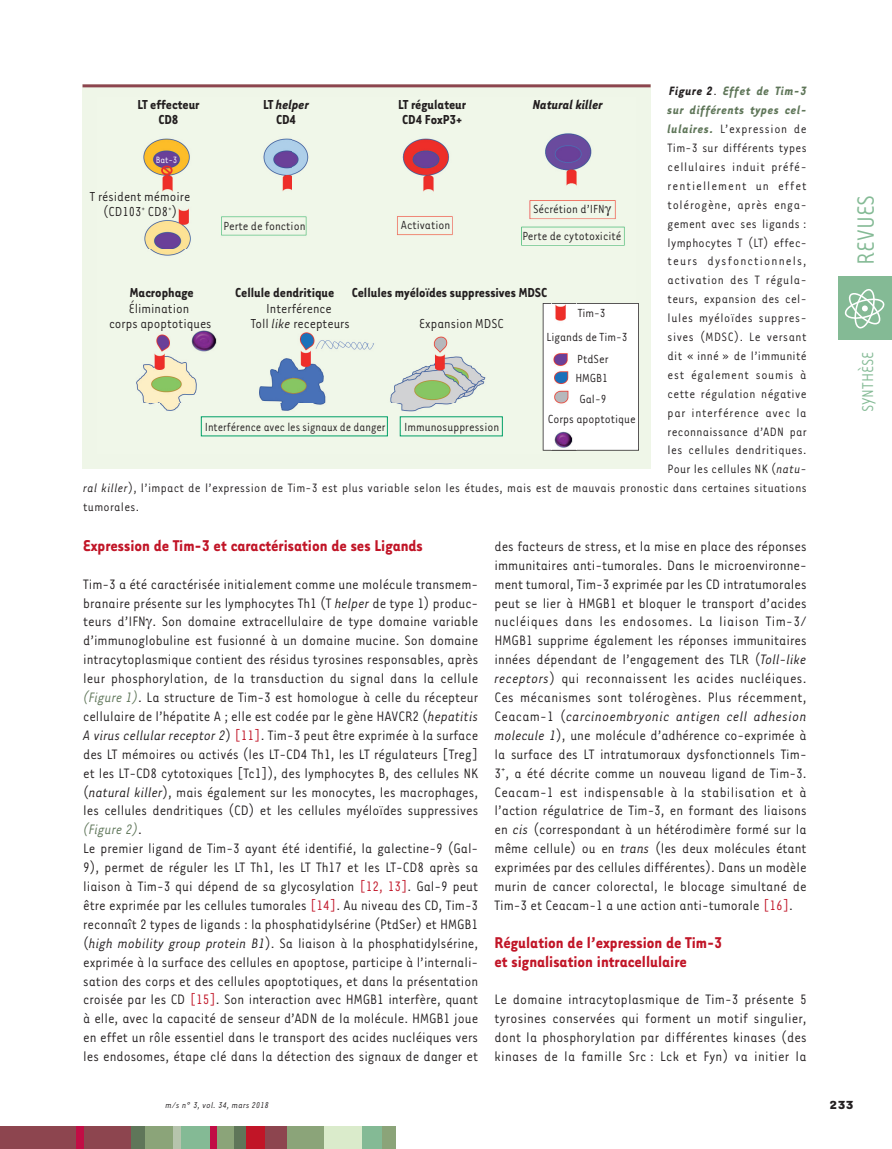
<style>
.page{position:relative;width:892px;height:1149px;background:#fff}
.page>*{position:absolute;margin:0;border:0;box-sizing:border-box;transform-origin:0 0}
.t1{font:27px "Tarzana Narrow";color:#84ba95}
.t2{font:700 18px/18.9px "Tarzana Narrow";color:#c11527}
.t3{font:18px "Tarzana Narrow";color:#84ba95}
.t4{font:15.75px/18.9px "Tarzana Narrow";color:#231f20;text-align:justify}
.t5{font:15px/15px "Tarzana Narrow";color:#231f20;text-align:center}
.t6{font:700 15px/15px "Tarzana Narrow";color:#231f20;text-align:center}
.t7{font:italic 700 15px/15px "Tarzana Narrow";color:#231f20;text-align:center}
.t8{font:13.95px "Tarzana Narrow";letter-spacing:.025em;color:#231f20}
.t9{font:13.95px "Tarzana Narrow";letter-spacing:.05em;color:#231f20}
.t10{font:italic 700 13.95px "Tarzana Narrow";letter-spacing:.04em;color:#5f7659}
.t11{font:13.95px "Tarzana Narrow";letter-spacing:.045em;color:#231f20}
.t12{font:13.95px "Tarzana Narrow";letter-spacing:.085em;color:#231f20}
.t13{font:13.95px "Tarzana Narrow";letter-spacing:.075em;color:#231f20}
.t14{font:13.5px/26.8px "Tarzana Narrow";color:#231f20;text-align:center}
.t15{font:13.5px "Tarzana Narrow";color:#231f20;scale:.96 1}
.t16{font:700 13.5px "Tarzana Wide";color:#231f20}
.t17{font:10.5px "Tarzana Narrow";color:#fff}
.t18{font:italic 9.75px "Tarzana Narrow";letter-spacing:.025em;color:#231f20}
.s1{color:#231f20}
.s2{font-weight:400;font-style:normal;color:#231f20}
.s3{font-weight:700;font-style:italic;color:#5f7659}
.s4{font-style:italic}
.s5{font-style:normal}
.s6{font-style:italic;color:#5f7659}
.s7{color:#c11527}
</style>
<div class="page">
<div style="left:838px;top:276px;width:53px;height:64px;background:#84ba95"></div>
<svg style="left:844px;top:289px;width:41px;height:39px"></svg>
<div style="left:0;top:1126px;width:132px;height:23px;background:#8d454f"></div>
<div style="left:233px;top:1126px;width:13px;height:23px;background:#5f7659"></div>
<div style="left:76px;top:1126px;width:7px;height:23px;background:#c10d45"></div>
<div style="left:131px;top:1126px;width:22px;height:23px;background:#5f7659"></div>
<div style="left:145px;top:1126px;width:29px;height:23px;background:#8ba479"></div>
<div style="left:173px;top:1126px;width:9px;height:23px;background:#b6c4ad"></div>
<div style="left:181px;top:1126px;width:30px;height:23px;background:#84ba95"></div>
<div style="left:215px;top:1126px;width:19px;height:23px;background:#8ba479"></div>
<div style="left:211px;top:1126px;width:6px;height:23px;background:#c10d45"></div>
<div style="left:246px;top:1126px;width:27px;height:23px;background:#c11527"></div>
<div style="left:285px;top:1126px;width:39px;height:23px;background:#8ba479"></div>
<div style="left:265px;top:1126px;width:21px;height:23px;background:#8d454f"></div>
<div style="left:324px;top:1126px;width:38px;height:23px;background:#daebcb"></div>
<div style="left:362px;top:1126px;width:20px;height:23px;background:#84ba95"></div>
<div style="left:381px;top:1126px;width:14px;height:23px;background:#8ba479"></div>
<div style="left:82px;top:84px;width:568px;height:385px;background:#eff6e8"></div>
<img style="left:136px;top:138px;width:350px;height:274px">
<img style="left:521px;top:133px;width:104px;height:113px">
<div style="left:542px;top:303px;width:96px;height:148px;background:#fff"></div>
<svg style="left:200px;top:416px;width:303px;height:21px"></svg>
<img style="left:551px;top:303px;width:25px;height:147px">
<hr style="left:82px;top:84px;width:568px;height:3px;background:#8d454f">
<svg style="left:604px;top:206px;width:7px;height:10px"></svg>
<p class="t10" style="left:669px;top:87px;width:139px"><span class="s1">Figure 2</span><span class="s2">.</span> Effet de Tim-3</p>
<p class="t10" style="left:667px;top:105px;width:140px">sur différents types cel-</p>
<p class="t9" style="left:667px;top:124px;width:140px"><span class="s3">lulaires.</span> L’expression de</p>
<p class="t8" style="left:667px;top:143px;width:140px">Tim-3 sur différents types</p>
<p class="t9" style="left:667px;top:162px;width:140px">cellulaires induit préfé-</p>
<p class="t13" style="left:667px;top:181px;width:140px">rentiellement un effet</p>
<p class="t9" style="left:667px;top:200px;width:140px">tolérogène, après enga-</p>
<p class="t8" style="left:667px;top:219px;width:140px">gement avec ses ligands :</p>
<p class="t8" style="left:667px;top:238px;width:140px">lymphocytes T (LT) effec-</p>
<p class="t12" style="left:667px;top:257px;width:140px">teurs dysfonctionnels,</p>
<p class="t11" style="left:667px;top:276px;width:140px">activation des T régula-</p>
<p class="t8" style="left:667px;top:294px;width:140px">teurs, expansion des cel-</p>
<p class="t8" style="left:667px;top:313px;width:140px">lules myéloïdes suppres-</p>
<p class="t8" style="left:667px;top:332px;width:140px">sives (MDSC). Le versant</p>
<p class="t8" style="left:667px;top:351px;width:140px">dit « inné » de l’immunité</p>
<p class="t9" style="left:667px;top:370px;width:140px">est également soumis à</p>
<p class="t8" style="left:667px;top:389px;width:140px">cette régulation négative</p>
<p class="t11" style="left:667px;top:408px;width:140px">par interférence avec la</p>
<p class="t8" style="left:667px;top:427px;width:140px">reconnaissance d’ADN par</p>
<p class="t8" style="left:667px;top:446px;width:140px">les cellules dendritiques.</p>
<p class="t8" style="left:667px;top:465px;width:140px">Pour les cellules NK (<span class="s4">natu-</span></p>
<p class="t8" style="left:83px;top:483px;width:724px"><span class="s4">ral killer</span>), l’impact de l’expression de Tim-3 est plus variable selon les études, mais est de mauvais pronostic dans certaines situations</p>
<p class="t8" style="left:83px;top:502px;width:57px">tumorales.</p>
<p class="t6" style="left:137px;top:98px;width:64px">LT effecteur<br>CD8</p>
<p class="t7" style="left:263px;top:98px;width:47px"><span class="s5">LT</span> helper<br><span class="s5">CD4</span></p>
<p class="t6" style="left:398px;top:98px;width:69px;text-align:left">LT régulateur<br>CD4 FoxP3+</p>
<p class="t7" style="left:532px;top:98px;width:71px">Natural killer</p>
<p class="t17" style="left:156px;top:156px;width:23px">Bat-3</p>
<p class="t5" style="left:90px;top:190px;width:102px">T résident mémoire (CD103<sup>+</sup> CD8<sup>+</sup>)</p>
<p class="t14" style="left:223px;top:214px;width:83px">Perte de fonction</p>
<p class="t14" style="left:522px;top:197px;width:100px">Sécrétion d’IFN<br>Perte de cytotoxicité</p>
<p class="t14" style="left:400px;top:212px;width:51px">Activation</p>
<p class="t6" style="left:130px;top:286px;width:65px">Macrophage</p>
<p class="t6" style="left:235px;top:286px;width:313px">Cellule dendritique Cellules myéloïdes suppressives MDSC</p>
<p class="t5" style="left:109px;top:303px;width:104px">Élimination<br>corps apoptotiques</p>
<p class="t5" style="left:250px;top:303px;width:101px">Interférence<br>Toll <span class="s4">like</span> recepteurs</p>
<p class="t14" style="left:546px;top:302px;width:83px;line-height:24.2px;text-align:left;text-indent:31px">Tim-3<br>Ligands de Tim-3</p>
<p class="t14" style="left:575px;top:351px;width:35px;line-height:18.8px;text-align:left">PtdSer<br>HMGB1</p>
<p class="t14" style="left:547px;top:390px;width:89px;line-height:20.4px">Gal-9<br>Corps apoptotique</p>
<p class="t5" style="left:419px;top:318px;width:86px">Expansion MDSC</p>
<p class="t15" style="left:205px;top:422px;width:190px">Interférence avec les signaux de danger</p>
<p class="t14" style="left:404px;top:414px;width:96px">Immunosuppression</p>
<p class="t2" style="left:83px;top:537px;width:341px">Expression de Tim-3 et caractérisation de ses Ligands</p>
<p class="t4" style="left:83px;top:576px;width:396px;text-align:left">Tim-3 a été caractérisée initialement comme une molécule transmem&shy;branaire présente sur les lymphocytes Th1 (T <span class="s4">helper</span> de type 1) produc&shy;teurs d’IFN . Son domaine extracellulaire de type domaine variable d’immunoglobuline est fusionné à un domaine mucine. Son domaine intracytoplasmique contient des résidus tyrosines responsables, après leur phosphorylation, de la transduction du signal dans la cellule <span class="s6">(Figure 1)</span>. La structure de Tim-3 est homologue à celle du récepteur cellulaire de l’hépatite A ; elle est codée par le gène HAVCR2 (<span class="s4">hepatitis A virus cellular receptor 2</span>) <span class="s7">[11]</span>. Tim-3 peut être exprimée à la surface des LT mémoires ou activés (les LT-CD4 Th1, les LT régulateurs [Treg] et les LT-CD8 cytotoxiques [Tc1]), des lymphocytes B, des cellules NK (<span class="s4">natural killer</span>), mais également sur les monocytes, les macrophages, les cellules dendritiques (CD) et les cellules myéloïdes suppressives <span class="s6">(Figure 2)</span>.<br>Le premier ligand de Tim-3 ayant été identifié, la galectine-9 (Gal-9), permet de réguler les LT Th1, les LT Th17 et les LT-CD8 après sa liaison à Tim-3 qui dépend de sa glycosylation <span class="s7">[12, 13]</span>. Gal-9 peut être exprimée par les cellules tumorales <span class="s7">[14]</span>. Au niveau des CD, Tim-3 reconnaît 2 types de ligands : la phosphatidylsérine (PtdSer) et HMGB1 (<span class="s4">high mobility group protein B1</span>). Sa liaison à la phosphatidylsérine, exprimée à la surface des cellules en apoptose, participe à l’internali&shy;sation des corps et des cellules apoptotiques, et dans la présentation croisée par les CD <span class="s7">[15]</span>. Son interaction avec HMGB1 interfère, quant à elle, avec la capacité de senseur d’ADN de la molécule. HMGB1 joue en effet un rôle essentiel dans le transport des acides nucléiques vers les endosomes, étape clé dans la détection des signaux de danger et</p>
<p class="t4" style="left:494px;top:538px;width:313px">des facteurs de stress, et la mise en place des réponses immunitaires anti-tumorales. Dans le microenvironne&shy;ment tumoral, Tim-3 exprimée par les CD intratumorales peut se lier à HMGB1 et bloquer le transport d’acides nucléiques dans les endosomes. La liaison Tim-3/ HMGB1 supprime également les réponses immunitaires innées dépendant de l’engagement des TLR (<span class="s4">Toll-like receptors</span>) qui reconnaissent les acides nucléiques.<br>Ces mécanismes sont tolérogènes. Plus récemment, Ceacam-1 (<span class="s4">carcinoembryonic antigen cell adhesion molecule 1</span>), une molécule d’adhérence co-exprimée à la surface des LT intratumoraux dysfonctionnels Tim-3<sup>+</sup>, a été décrite comme un nouveau ligand de Tim-3.<br>Ceacam-1 est indispensable à la stabilisation et à l’action régulatrice de Tim-3, en formant des liaisons en <span class="s4">cis</span> (correspondant à un hétérodimère formé sur la même cellule) ou en <span class="s4">trans</span> (les deux molécules étant exprimées par des cellules différentes). Dans un modèle murin de cancer colorectal, le blocage simultané de Tim-3 et Ceacam-1 a une action anti-tumorale <span class="s7">[16]</span>.</p>
<p class="t2" style="left:494px;top:934px;width:229px">Régulation de l’expression de Tim-3 et signalisation intracellulaire</p>
<p class="t4" style="left:494px;top:992px;width:313px">Le domaine intracytoplasmique de Tim-3 présente 5 tyrosines conservées qui forment un motif singulier, dont la phosphorylation par différentes kinases (des kinases de la famille Src : Lck et Fyn) va initier la</p>
<h1 class="t1" style="left:856px;top:265px;width:71px;rotate:-90deg">REVUES</h1>
<p class="t3" style="left:861px;top:412px;width:62px;rotate:-90deg">SYNTHÈSE</p>
<p class="t18" style="left:165px;top:1102px;width:105px">m/s n° 3, vol. 34, mars 2018</p>
<p class="t16" style="left:828px;top:1100px;width:26px">233</p>
</div>
